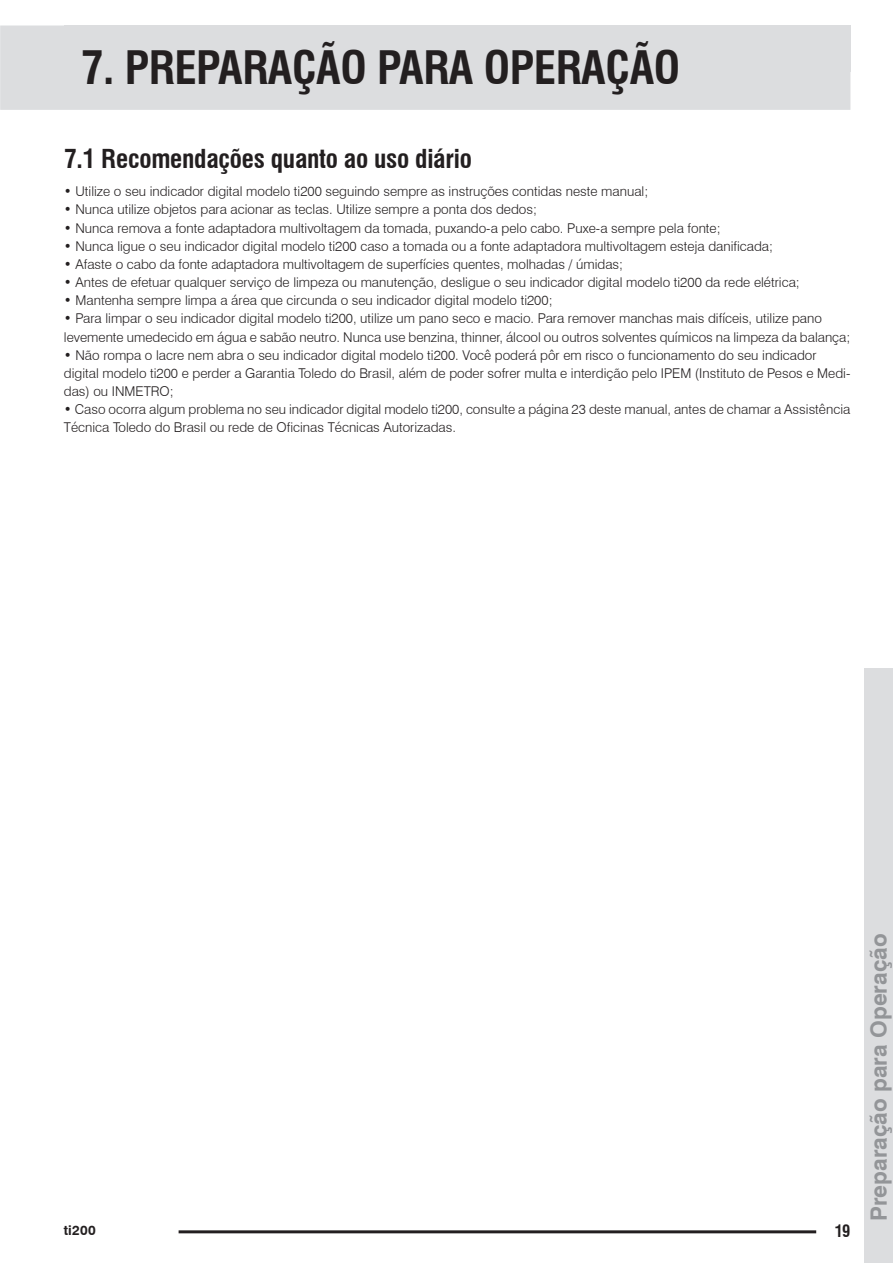
<style>
.page{position:relative;width:893px;height:1263px;background:#fff}
.page>*{position:absolute;margin:0;border:0;box-sizing:border-box;transform-origin:0 0}
.Título_-_Capítulo{font:700 condensed 45px "Swiss 721 BT";letter-spacing:-.01em;color:#231f20}
.Subtítulo_-_Capítulo{font:700 condensed 25.5px "Swiss 721 BT";letter-spacing:-.01em;color:#231f20}
.t1{font:700 22.5px "Swiss 721 BT";color:#939598}
.t2{font:700 condensed 16.5px "Swiss 721 BT";color:#231f20}
.t3{font:300 13.5px/18px "Swiss 721 BT";color:#231f20}
.t4{font:700 13.5px "Swiss 721 BT";letter-spacing:.02em;color:#231f20}
</style>
<div class="page">
<div style="left:0;top:26px;width:850px;height:84px;background:#dcdddf"></div>
<div style="left:864px;top:668px;width:29px;height:595px;background:#dcdddf"></div>
<hr style="left:179px;top:1230px;width:637px;height:3px;background:#231f20">
<div style="left:64px;top:26px;width:786px;height:46px;background:#dcdddf"></div>
<p class="Título_-_Capítulo" style="left:81px;top:41px;width:601px">7. PREPARAÇÃO PARA OPERAÇÃO</p>
<p class="Subtítulo_-_Capítulo" style="left:64px;top:144px;width:409px">7.1 Recomendações quanto ao uso diário</p>
<p class="t3" style="left:64px;top:182px;width:586px">• Utilize o seu indicador digital modelo ti200 seguindo sempre as instruções contidas neste manual;</p>
<p class="t3" style="left:64px;top:201px;width:475px">• Nunca utilize objetos para acionar as teclas. Utilize sempre a ponta dos dedos;</p>
<p class="t3" style="left:64px;top:219px;width:658px">• Nunca remova a fonte adaptadora multivoltagem da tomada, puxando-a pelo cabo. Puxe-a sempre pela fonte;</p>
<p class="t3" style="left:64px;top:237px;width:711px">• Nunca ligue o seu indicador digital modelo ti200 caso a tomada ou a fonte adaptadora multivoltagem esteja danificada;</p>
<p class="t3" style="left:64px;top:255px;width:561px">• Afaste o cabo da fonte adaptadora multivoltagem de superfícies quentes, molhadas / úmidas;</p>
<p class="t3" style="left:64px;top:273px;width:737px">• Antes de efetuar qualquer serviço de limpeza ou manutenção, desligue o seu indicador digital modelo ti200 da rede elétrica;</p>
<p class="t3" style="left:64px;top:291px;width:490px">• Mantenha sempre limpa a área que circunda o seu indicador digital modelo ti200;</p>
<p class="t3" style="left:64px;top:309px;width:760px">• Para limpar o seu indicador digital modelo ti200, utilize um pano seco e macio. Para remover manchas mais difíceis, utilize pano</p>
<p class="t3" style="left:64px;top:328px;width:788px">levemente umedecido em água e sabão neutro. Nunca use benzina, thinner, álcool ou outros solventes químicos na limpeza da balança;</p>
<p class="t3" style="left:64px;top:346px;width:754px">• Não rompa o lacre nem abra o seu indicador digital modelo ti200. Você poderá pôr em risco o funcionamento do seu indicador</p>
<p class="t3" style="left:64px;top:364px;width:788px">digital modelo ti200 e perder a Garantia Toledo do Brasil, além de poder sofrer multa e interdição pelo IPEM (Instituto de Pesos e Medi&shy;das) ou INMETRO;</p>
<p class="t3" style="left:64px;top:400px;width:788px">• Caso ocorra algum problema no seu indicador digital modelo ti200, consulte a página 23 deste manual, antes de chamar a Assistência</p>
<p class="t3" style="left:64px;top:418px;width:394px">Técnica Toledo do Brasil ou rede de Oficinas Técnicas Autorizadas.</p>
<p class="t4" style="left:64px;top:1222px;width:34px">ti200</p>
<p class="t2" style="left:835px;top:1221px;width:17px">19</p>
<h3 class="t1" style="left:865px;top:1221px;width:289px;rotate:-90deg">Preparação para Operação</h3>
</div>
